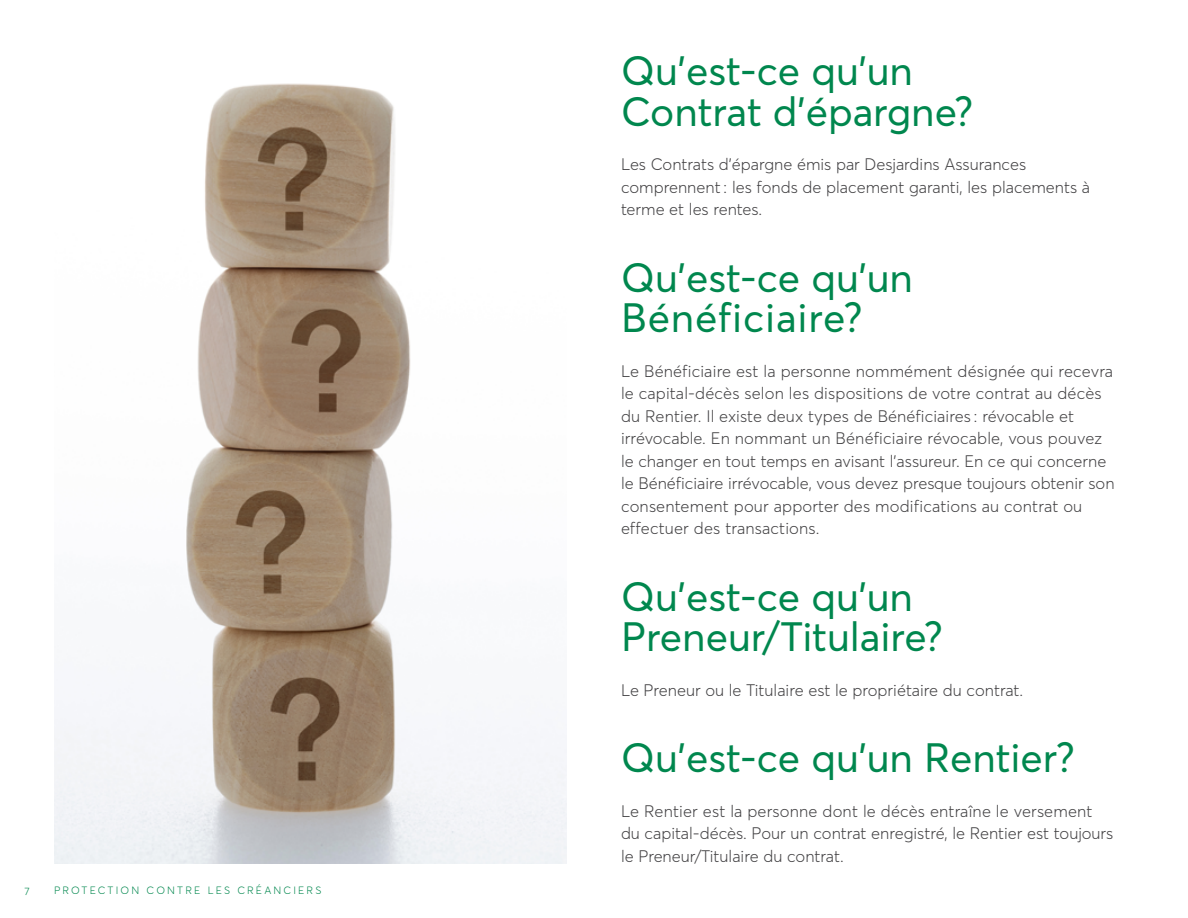
<style>
.page{position:relative;width:1188px;height:918px;background:#fff}
.page>*{position:absolute;margin:0;border:0;box-sizing:border-box;transform-origin:0 0}
.t1{font:40.5px/40.5px "Averta";color:#00874e}
.t2{font:40.5px/40.5px "Averta";letter-spacing:.02em;color:#00874e}
.t3{font:300 16.5px/22.5px "Averta";color:#414042}
.t4{font:300 10.5px "Averta";letter-spacing:.21em;color:#00874e}
</style>
<div class="page">
<img style="left:54px;top:83px;width:513px;height:781px">
<p class="t4" style="left:24px;top:885px;width:7px">7</p>
<p class="t4" style="left:54px;top:884px;width:269px">PROTECTION CONTRE LES CRÉANCIERS</p>
<h3 class="t1" style="left:621px;top:50px;width:354px">Qu’est-ce qu’un<br>Contrat d’épargne?</h3>
<p class="t3" style="left:621px;top:153px;width:471px">Les Contrats d’épargne émis par Desjardins Assurances comprennent : les fonds de placement garanti, les placements à terme et les rentes.</p>
<h3 class="t2" style="left:621px;top:257px;width:294px">Qu’est-ce qu’un<br>Bénéficiaire?</h3>
<p class="t3" style="left:621px;top:360px;width:495px">Le Bénéficiaire est la personne nommément désignée qui recevra le capital-décès selon les dispositions de votre contrat au décès du Rentier. Il existe deux types de Bénéficiaires : révocable et irrévocable. En nommant un Bénéficiaire révocable, vous pouvez le changer en tout temps en avisant l’assureur. En ce qui concerne le Bénéficiaire irrévocable, vous devez presque toujours obtenir son consentement pour apporter des modifications au contrat ou effectuer des transactions.</p>
<h3 class="t1" style="left:621px;top:576px;width:323px">Qu’est-ce qu’un<br>Preneur/Titulaire?</h3>
<p class="t3" style="left:621px;top:679px;width:404px">Le Preneur ou le Titulaire est le propriétaire du contrat.</p>
<h3 class="t1" style="left:621px;top:737px;width:455px">Qu’est-ce qu’un Rentier?</h3>
<p class="t3" style="left:621px;top:800px;width:494px">Le Rentier est la personne dont le décès entraîne le versement du capital-décès. Pour un contrat enregistré, le Rentier est toujours le Preneur/Titulaire du contrat.</p>
</div>
